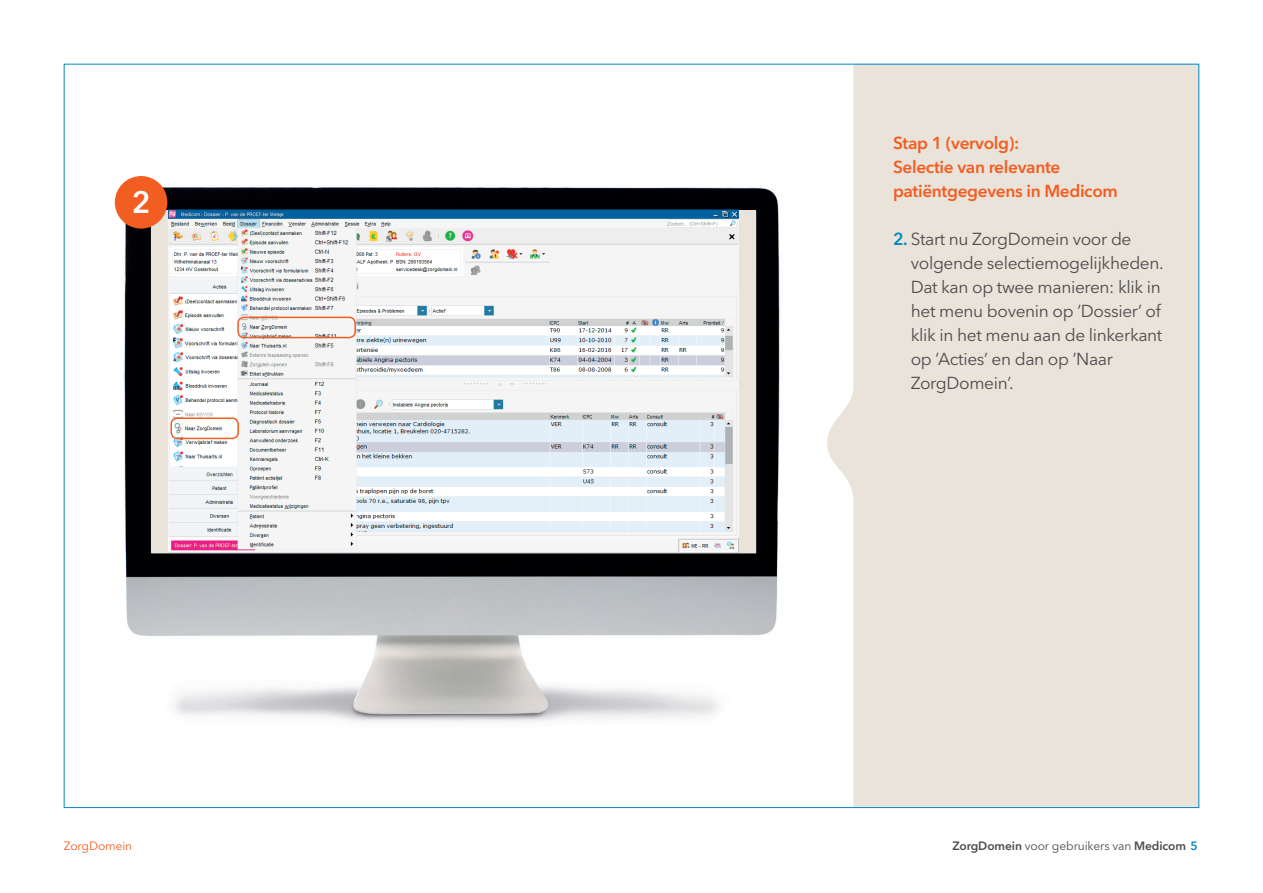
<style>
.page{position:relative;width:1263px;height:893px;background:#fff}
.page>*{position:absolute;margin:0;border:0;box-sizing:border-box;transform-origin:0 0}
.t1{font:600 30.75px "Avenir Next LT Pro";color:#fff}
.t2{font:17.25px/24px "Avenir Next LT Pro";letter-spacing:-.02em;color:#4b4c4d}
.t3{font:600 17.25px/24px "Avenir Next LT Pro";letter-spacing:-.02em;color:#f25d21}
.t4{font:600 12px "Avenir Next LT Pro";letter-spacing:-.01em;color:#4b4c4d}
.t5{font:12px "Avenir Next LT Pro";letter-spacing:-.01em;color:#f25d21}
.s1{font-weight:600;color:#0089c7}
.s2{font-weight:400}
.s3{color:#0089c7}
</style>
<div class="page">
<svg style="left:827px;top:66px;width:370px;height:740px;background:#eae4dc"></svg>
<img style="left:115px;top:178px;width:665px;height:544px">
<div style="left:151px;top:210px;width:605px;height:343px;background:#e9e3da"></div>
<img style="left:168px;top:210px;width:570px;height:343px">
<div style="left:237px;top:317px;width:119px;height:21px;border:2px solid #f25d21;border-radius:6px"></div>
<div style="left:115px;top:176px;width:52px;height:53px;background:#f25d21;border-radius:50%"></div>
<div style="left:170px;top:417px;width:69px;height:22px;border:2px solid #f25d21;border-radius:6px"></div>
<h1 class="t1" style="left:132px;top:184px;width:20px">2</h1>
<p class="t3" style="left:893px;top:131px;width:226px">Stap 1 (vervolg):<br>Selectie van relevante patiëntgegevens in Medicom</p>
<p class="t2" style="left:911px;top:227px;width:254px;text-indent:-18px"><span class="s1">2.</span> Start nu ZorgDomein voor de volgende selectiemogelĳkheden.<br>Dat kan op twee manieren: klik in het menu bovenin op ’Dossier’ of klik in het menu aan de linkerkant op ’Acties’ en dan op ’Naar<br>ZorgDomein’.</p>
<p class="t5" style="left:64px;top:839px;width:70px">ZorgDomein</p>
<p class="t4" style="left:952px;top:839px;width:247px">ZorgDomein <span class="s2">voor gebruikers van</span> Medicom <span class="s3">5</span></p>
</div>
